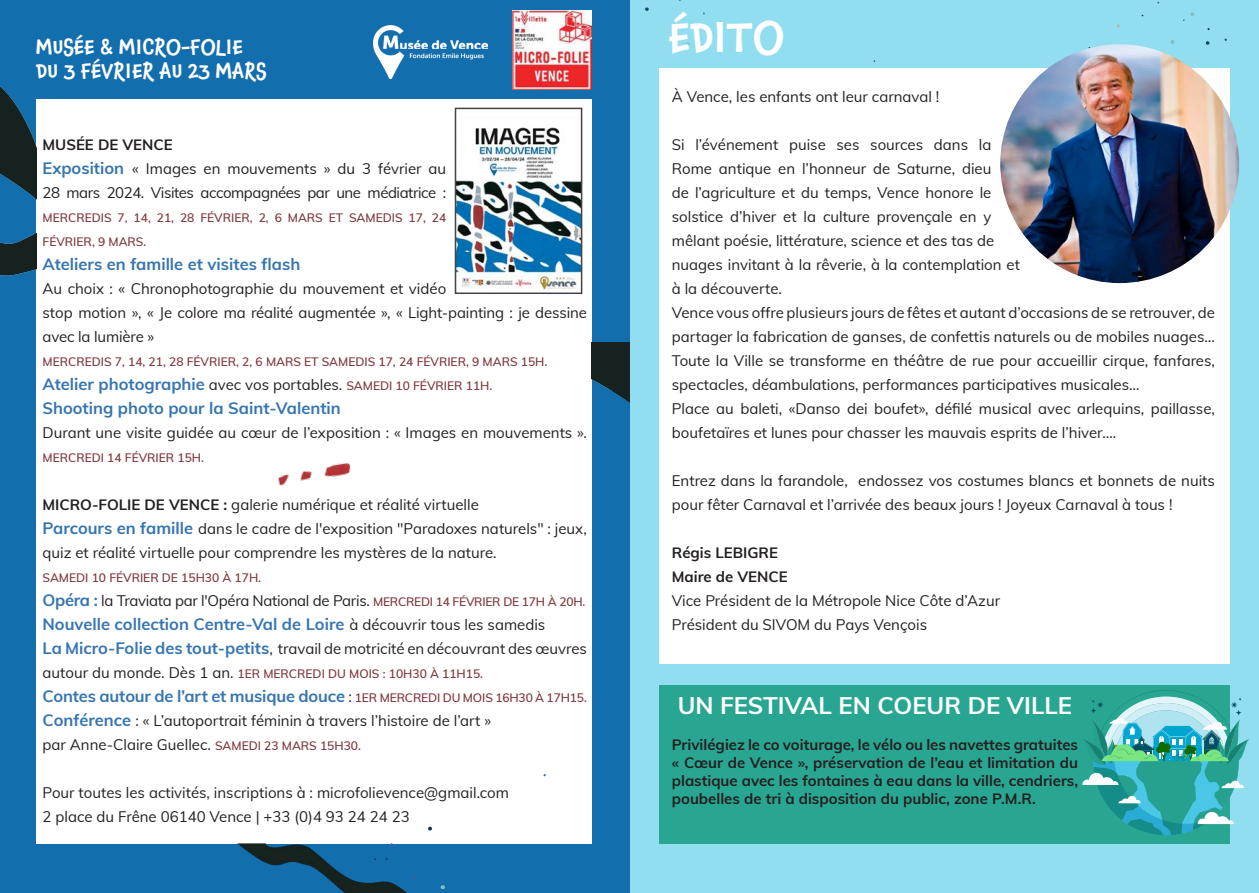
<style>
.page{position:relative;width:1259px;height:893px;background:#fff}
.page>*{position:absolute;margin:0;border:0;box-sizing:border-box;transform-origin:0 0}
.t1{font:500 43.65px "Chaloops";color:#fff}
.t2{font:700 24px "Mulish";color:#fff}
.Corps_de_texte_-_ligne_de_base{font:500 21px "Chaloops";letter-spacing:.015em;color:#fff}
.Corps_de_texte_-_ligne_de_base-2{font:700 16.5px "Mulish";color:#3575b1}
.Corps_de_texte_-_ligne_de_base-3{font:15px/24px "Mulish";color:#231f20}
.Corps_de_texte_-_ligne_de_base-4{font:700 15px/18px "Mulish";color:#231f20;text-align:justify}
.Corps_de_texte_-_ligne_de_base-5{font:15px/24px "Mulish";letter-spacing:-.03em;color:#231f20}
.Corps_de_texte_-_ligne_de_base-6{font:15px "Mulish";letter-spacing:-.02em;color:#231f20}
.Corps_de_texte_-_ligne_de_base-7{font:600 12px/24px "Mulish";color:#81393d}
.s1{font-weight:700;font-size:16.5px;color:#3575b1}
.s2{font-weight:400;font-size:15px;color:#231f20}
.s3{font-weight:600;font-size:12px;color:#81393d}
.s4{font-weight:700}
</style>
<div class="page">
<div style="left:629px;top:0;width:630px;height:893px;background:#91def0"></div>
<div style="left:659px;top:68px;width:570px;height:595px;background:#fff"></div>
<div style="left:659px;top:685px;width:570px;height:158px;background:#29a692"></div>
<div style="left:0;top:0;width:629px;height:893px;background:#126ead"></div>
<div style="left:36px;top:99px;width:555px;height:744px;background:#fff"></div>
<img style="left:218px;top:843px;width:198px;height:50px">
<img style="left:373px;top:25px;width:115px;height:53px">
<img style="left:512px;top:10px;width:79px;height:79px">
<img style="left:458px;top:127px;width:121px;height:163px">
<div style="left:455px;top:108px;width:127px;height:186px;border:2px solid #414446"></div>
<img style="left:278px;top:462px;width:73px;height:24px">
<svg style="left:440px;top:885px;width:5px;height:4px"></svg>
<svg style="left:412px;top:875px;width:4px;height:4px"></svg>
<svg style="left:428px;top:826px;width:4px;height:5px"></svg>
<svg style="left:389px;top:843px;width:5px;height:5px"></svg>
<svg style="left:1116px;top:24px;width:4px;height:4px"></svg>
<svg style="left:1170px;top:40px;width:4px;height:4px"></svg>
<svg style="left:686px;top:42px;width:4px;height:4px"></svg>
<svg style="left:645px;top:7px;width:4px;height:4px"></svg>
<svg style="left:1190px;top:12px;width:4px;height:4px"></svg>
<svg style="left:1205px;top:41px;width:4px;height:4px"></svg>
<img style="left:1000px;top:44px;width:239px;height:239px;border-radius:119px">
<img style="left:0;top:86px;width:36px;height:190px">
<img style="left:591px;top:342px;width:38px;height:96px">
<svg style="left:1082px;top:690px;width:167px;height:145px"></svg>
<p class="Corps_de_texte_-_ligne_de_base" style="left:36px;top:31px;width:208px">MUSÉE &amp; MICRO-FOLIE</p>
<p class="Corps_de_texte_-_ligne_de_base" style="left:36px;top:55px;width:232px">DU 3 FÉVRIER AU 23 MARS</p>
<p class="Corps_de_texte_-_ligne_de_base-4" style="left:43px;top:135px;width:132px">MUSÉE DE VENCE</p>
<p class="Corps_de_texte_-_ligne_de_base-5" style="left:43px;top:156px;width:405px"><span class="s1">Exposition</span> « Images en mouvements » du 3 février au<br>28 mars 2024. Visites accompagnées par une médiatrice :</p>
<p class="Corps_de_texte_-_ligne_de_base-7" style="left:43px;top:205px;width:405px">MERCREDIS 7, 14, 21, 28 FÉVRIER, 2, 6 MARS ET SAMEDIS 17, 24<br>FÉVRIER, 9 MARS.</p>
<p class="Corps_de_texte_-_ligne_de_base-2" style="left:43px;top:252px;width:259px">Ateliers en famille et visites flash</p>
<p class="Corps_de_texte_-_ligne_de_base-3" style="left:43px;top:276px;width:546px">Au choix : « Chronophotographie du mouvement et vidéo<br>stop motion », « Je colore ma réalité augmentée », « Light-painting : je dessine avec la lumière »</p>
<p class="Corps_de_texte_-_ligne_de_base-7" style="left:43px;top:349px;width:506px">MERCREDIS 7, 14, 21, 28 FÉVRIER, 2, 6 MARS ET SAMEDIS 17, 24 FÉVRIER, 9 MARS 15H.</p>
<p class="Corps_de_texte_-_ligne_de_base-2" style="left:43px;top:372px;width:451px">Atelier photographie <span class="s2">avec vos portables.</span> <span class="s3">SAMEDI 10 FÉVRIER 11H.</span></p>
<p class="Corps_de_texte_-_ligne_de_base-2" style="left:43px;top:396px;width:300px">Shooting photo pour la Saint-Valentin</p>
<p class="Corps_de_texte_-_ligne_de_base-3" style="left:43px;top:420px;width:546px">Durant une visite guidée au cœur de l’exposition : « Images en mouvements ».</p>
<p class="Corps_de_texte_-_ligne_de_base-7" style="left:43px;top:445px;width:163px">MERCREDI 14 FÉVRIER 15H.</p>
<p class="Corps_de_texte_-_ligne_de_base-3" style="left:43px;top:492px;width:438px"><span class="s4">MICRO-FOLIE DE VENCE :</span> galerie numérique et réalité virtuelle</p>
<p class="Corps_de_texte_-_ligne_de_base-3" style="left:43px;top:516px;width:546px"><span class="s1">Parcours en famille</span> dans le cadre de l'exposition "Paradoxes naturels" : jeux, quiz et réalité virtuelle pour comprendre les mystères de la nature.</p>
<p class="Corps_de_texte_-_ligne_de_base-7" style="left:43px;top:565px;width:220px">SAMEDI 10 FÉVRIER DE 15H30 À 17H.</p>
<p class="Corps_de_texte_-_ligne_de_base-6" style="left:43px;top:590px;width:544px"><span class="s1">Opéra :</span> la Traviata par l'Opéra National de Paris. <span class="s3">MERCREDI 14 FÉVRIER DE 17H À 20H.</span></p>
<p class="Corps_de_texte_-_ligne_de_base-2" style="left:43px;top:612px;width:504px">Nouvelle collection Centre-Val de Loire <span class="s2">à découvrir tous les samedis</span></p>
<p class="Corps_de_texte_-_ligne_de_base-3" style="left:43px;top:636px;width:546px"><span class="s1">La Micro-Folie des tout-petits</span>, travail de motricité en découvrant des œuvres</p>
<p class="Corps_de_texte_-_ligne_de_base-7" style="left:43px;top:661px;width:442px"><span class="s2">autour du monde. Dès 1 an.</span> 1ER MERCREDI DU MOIS : 10H30 À 11H15.</p>
<p class="Corps_de_texte_-_ligne_de_base-2" style="left:43px;top:684px;width:546px">Contes autour de l’art et musique douce <span class="s2">:</span> <span class="s3">1ER MERCREDI DU MOIS 16H30 À 17H15.</span></p>
<p class="Corps_de_texte_-_ligne_de_base-3" style="left:43px;top:708px;width:450px"><span class="s1">Conférence</span> : « L’autoportrait féminin à travers l’histoire de l’art »</p>
<p class="Corps_de_texte_-_ligne_de_base-3" style="left:43px;top:732px;width:320px">par Anne-Claire Guellec. <span class="s3">SAMEDI 23 MARS 15H30.</span></p>
<p class="Corps_de_texte_-_ligne_de_base-3" style="left:43px;top:780px;width:468px">Pour toutes les activités, inscriptions à : microfolievence@gmail.com</p>
<p class="Corps_de_texte_-_ligne_de_base-3" style="left:43px;top:804px;width:369px">2 place du Frêne 06140 Vence | +33 (0)4 93 24 24 23</p>
<p class="t1" style="left:669px;top:4px;width:116px">ÉDITO</p>
<p class="Corps_de_texte_-_ligne_de_base-3" style="left:672px;top:84px;width:269px">À Vence, les enfants ont leur carnaval !</p>
<p class="Corps_de_texte_-_ligne_de_base-3" style="left:672px;top:132px;width:349px">Si l’événement puise ses sources dans la Rome antique en l’honneur de Saturne, dieu<br>de l’agriculture et du temps, Vence honore le solstice d’hiver et la culture provençale en y mêlant poésie, littérature, science et des tas de nuages invitant à la rêverie, à la contemplation et à la découverte.</p>
<p class="Corps_de_texte_-_ligne_de_base-3" style="left:672px;top:300px;width:544px">Vence vous offre plusieurs jours de fêtes et autant d’occasions de se retrouver, de partager la fabrication de ganses, de confettis naturels ou de mobiles nuages…</p>
<p class="Corps_de_texte_-_ligne_de_base-3" style="left:672px;top:348px;width:544px">Toute la Ville se transforme en théâtre de rue pour accueillir cirque, fanfares, spectacles, déambulations, performances participatives musicales…</p>
<p class="Corps_de_texte_-_ligne_de_base-3" style="left:672px;top:396px;width:545px">Place au baleti, «Danso dei boufet», défilé musical avec arlequins, paillasse, boufetaïres et lunes pour chasser les mauvais esprits de l’hiver….</p>
<p class="Corps_de_texte_-_ligne_de_base-3" style="left:672px;top:468px;width:545px">Entrez dans la farandole, endossez vos costumes blancs et bonnets de nuits pour fêter Carnaval et l’arrivée des beaux jours ! Joyeux Carnaval à tous !</p>
<p class="Corps_de_texte_-_ligne_de_base-4" style="left:672px;top:543px;width:108px">Régis LEBIGRE</p>
<p class="Corps_de_texte_-_ligne_de_base-4" style="left:672px;top:567px;width:117px">Maire de VENCE</p>
<p class="Corps_de_texte_-_ligne_de_base-3" style="left:672px;top:588px;width:330px">Vice Président de la Métropole Nice Côte d’Azur</p>
<p class="Corps_de_texte_-_ligne_de_base-3" style="left:672px;top:612px;width:257px">Président du SIVOM du Pays Vençois</p>
<p class="t2" style="left:677px;top:688px;width:396px">UN FESTIVAL EN COEUR DE VILLE</p>
<p class="Corps_de_texte_-_ligne_de_base-4" style="left:672px;top:735px;width:408px">Privilégiez le co voiturage, le vélo ou les navettes gratuites « Cœur de Vence », préservation de l’eau et limitation du plastique avec les fontaines à eau dans la ville, cendriers, poubelles de tri à disposition du public, zone P.M.R.</p>
</div>
